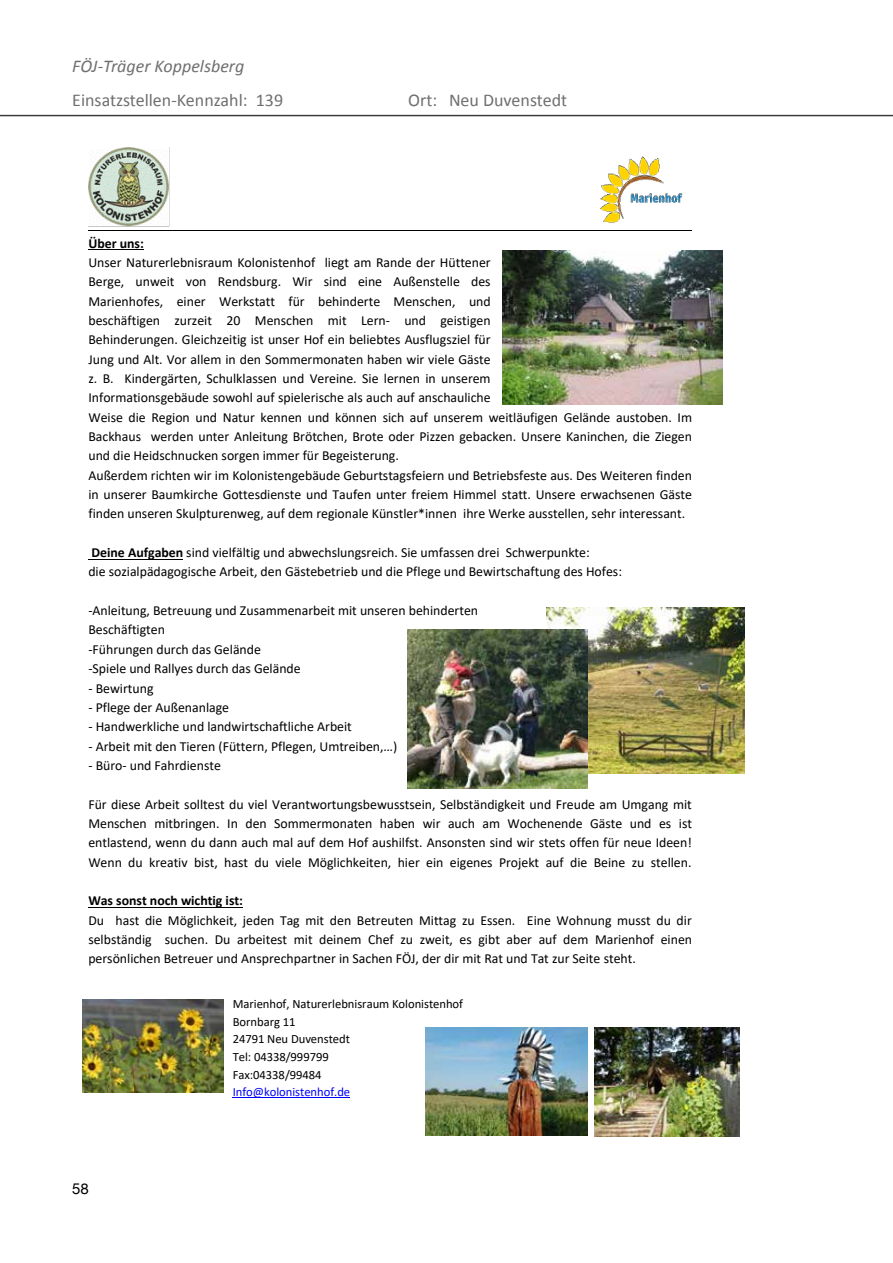
<style>
.page{position:relative;width:893px;height:1263px;background:#fff}
.page>*{position:absolute;margin:0;border:0;box-sizing:border-box;transform-origin:0 0}
.t1{font:18px "Calibri";color:#706f6f}
.t2{font:italic 18px "Calibri";color:#706f6f}
.t3{font:15px "Helvetica Neue";color:#000}
.t4{font:13.8px/19.4px "Calibri";color:#000}
.t5{font:700 13.8px "Calibri";color:#000}
.t6{font:12.6px/17.5px "Calibri";letter-spacing:-.005em;color:#000}
.t7{font:12.6px "Calibri";letter-spacing:-.005em;color:#00f}
.s1{font-weight:700}
</style>
<div class="page">
<hr style="left:0;top:115px;width:893px;height:1px;background:#3c3c3b">
<img style="left:546px;top:607px;width:198px;height:166px">
<img style="left:502px;top:250px;width:221px;height:154px">
<img style="left:82px;top:999px;width:141px;height:94px">
<hr style="left:88px;top:230px;width:604px;height:1px;background:#000">
<hr style="left:88px;top:249px;width:56px;height:1px;background:#000">
<hr style="left:88px;top:559px;width:95px;height:1px;background:#000">
<hr style="left:88px;top:907px;width:155px;height:1px;background:#000">
<hr style="left:233px;top:1097px;width:117px;height:1px;background:#00f">
<img style="left:89px;top:148px;width:80px;height:79px">
<img style="left:600px;top:156px;width:83px;height:67px">
<img style="left:407px;top:630px;width:181px;height:158px">
<img style="left:425px;top:1027px;width:163px;height:108px">
<img style="left:594px;top:1027px;width:146px;height:109px">
<h1 class="t2" style="left:72px;top:53px;width:174px">FÖJ-Träger Koppelsberg</h1>
<h1 class="t1" style="left:256px;top:88px;width:29px">139</h1>
<h1 class="t1" style="left:449px;top:88px;width:120px">Neu Duvenstedt</h1>
<h1 class="t1" style="left:72px;top:88px;width:177px">Einsatzstellen-Kennzahl:</h1>
<h1 class="t1" style="left:408px;top:88px;width:31px">Ort:</h1>
<p class="t5" style="left:88px;top:234px;width:57px">Über uns:</p>
<p class="t4" style="left:88px;top:252px;width:605px">Unser Naturerlebnisraum Kolonistenhof liegt am Rande der Hüttener<br>Berge, unweit von Rendsburg. Wir sind eine Außenstelle des<br>Marienhofes, einer Werkstatt für behinderte Menschen, und<br>beschäftigen zurzeit 20 Menschen mit Lern- und geistigen<br>Behinderungen. Gleichzeitig ist unser Hof ein beliebtes Ausflugsziel für<br>Jung und Alt. Vor allem in den Sommermonaten haben wir viele Gäste<br>z. B. Kindergärten, Schulklassen und Vereine. Sie lernen in unserem<br>Informationsgebäude sowohl auf spielerische als auch auf anschauliche<br>Weise die Region und Natur kennen und können sich auf unserem weitläufigen Gelände austoben. Im Backhaus werden unter Anleitung Brötchen, Brote oder Pizzen gebacken. Unsere Kaninchen, die Ziegen und die Heidschnucken sorgen immer für Begeisterung.<br>Außerdem richten wir im Kolonistengebäude Geburtstagsfeiern und Betriebsfeste aus. Des Weiteren finden in unserer Baumkirche Gottesdienste und Taufen unter freiem Himmel statt. Unsere erwachsenen Gäste finden unseren Skulpturenweg, auf dem regionale Künstler*innen ihre Werke ausstellen, sehr interessant.</p>
<p class="t4" style="left:88px;top:543px;width:535px"><span class="s1">Deine Aufgaben</span> sind vielfältig und abwechslungsreich. Sie umfassen drei Schwerpunkte:<br>die sozialpädagogische Arbeit, den Gästebetrieb und die Pflege und Bewirtschaftung des Hofes:</p>
<p class="t4" style="left:88px;top:601px;width:391px">-Anleitung, Betreuung und Zusammenarbeit mit unseren behinderten Beschäftigten<br>-Führungen durch das Gelände<br>-Spiele und Rallyes durch das Gelände</p>
<p class="t4" style="left:88px;top:678px;width:67px">- Bewirtung</p>
<p class="t4" style="left:88px;top:697px;width:142px">- Pflege der Außenanlage</p>
<p class="t4" style="left:88px;top:717px;width:265px">- Handwerkliche und landwirtschaftliche Arbeit</p>
<p class="t4" style="left:88px;top:736px;width:310px">- Arbeit mit den Tieren (Füttern, Pflegen, Umtreiben,…)</p>
<p class="t4" style="left:88px;top:755px;width:134px">- Büro- und Fahrdienste</p>
<p class="t4" style="left:88px;top:794px;width:605px;text-align:justify">Für diese Arbeit solltest du viel Verantwortungsbewusstsein, Selbständigkeit und Freude am Umgang mit Menschen mitbringen. In den Sommermonaten haben wir auch am Wochenende Gäste und es ist entlastend, wenn du dann auch mal auf dem Hof aushilfst. Ansonsten sind wir stets offen für neue Ideen!<br>Wenn du kreativ bist, hast du viele Möglichkeiten, hier ein eigenes Projekt auf die Beine zu stellen.</p>
<p class="t5" style="left:88px;top:891px;width:156px">Was sonst noch wichtig ist:</p>
<p class="t4" style="left:88px;top:910px;width:605px;text-align:justify">Du hast die Möglichkeit, jeden Tag mit den Betreuten Mittag zu Essen. Eine Wohnung musst du dir selbständig suchen. Du arbeitest mit deinem Chef zu zweit, es gibt aber auf dem Marienhof einen persönlichen Betreuer und Ansprechpartner in Sachen FÖJ, der dir mit Rat und Tat zur Seite steht.</p>
<p class="t6" style="left:233px;top:995px;width:232px">Marienhof, Naturerlebnisraum Kolonistenhof<br>Bornbarg 11<br>24791 Neu Duvenstedt<br>Tel: 04338/999799<br>Fax:04338/99484</p>
<p class="t7" style="left:233px;top:1083px;width:119px">Info@kolonistenhof.de</p>
<p class="t3" style="left:72px;top:1178px;width:18px">58</p>
</div>
